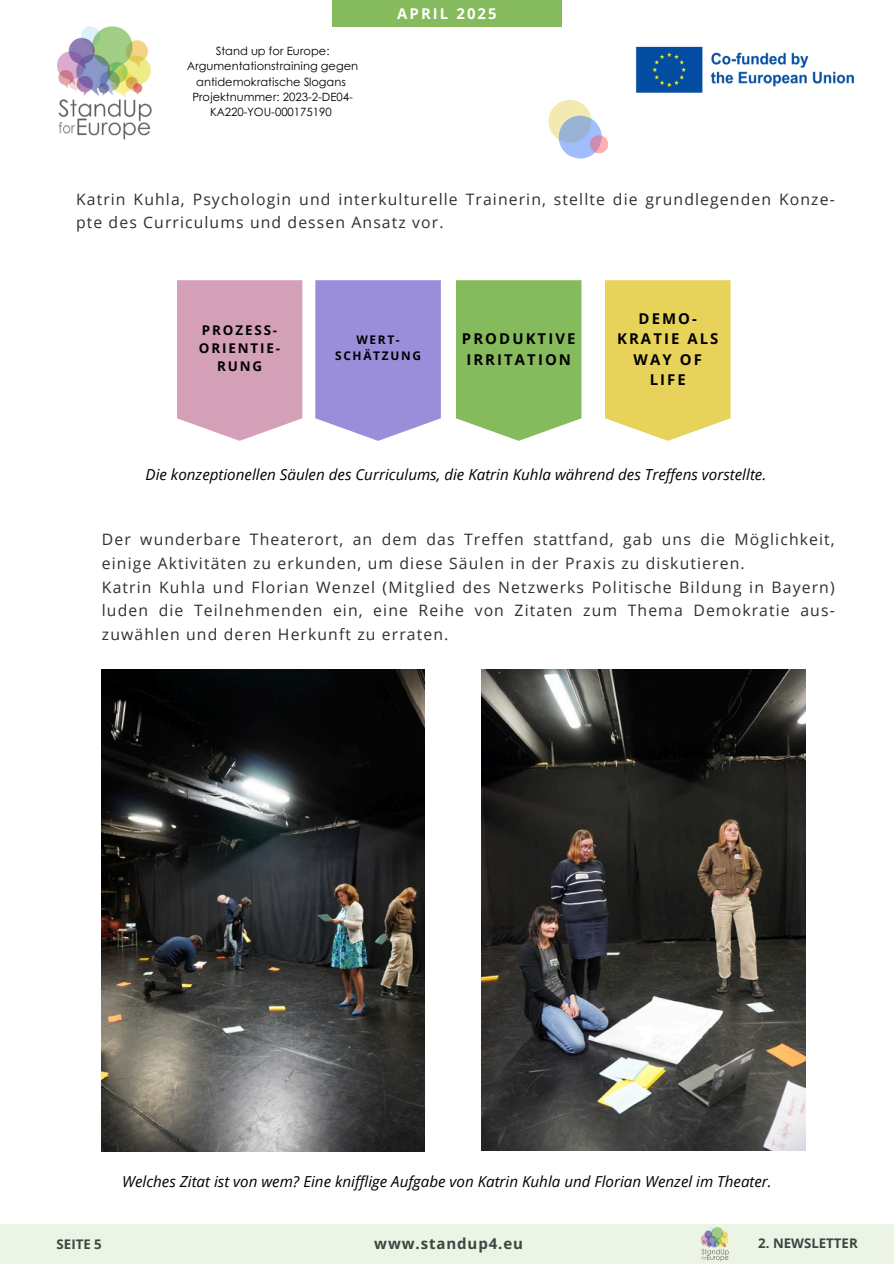
<style>
.page{position:relative;width:894px;height:1264px;background:#fff}
.page>*{position:absolute;margin:0;border:0;box-sizing:border-box;transform-origin:0 0}
.t1{font:15.75px/23.7px "Open Sans";letter-spacing:.07em;color:#302f34}
.t2{font:italic 15.15px "Open Sans";color:#000}
.t3{font:700 15px "Open Sans";letter-spacing:.06em;color:#3c4640}
.t4{font:700 14.85px/20.2px "Open Sans";letter-spacing:.14em;color:#000}
.t5{font:700 14.85px "Open Sans";letter-spacing:.14em;color:#fff}
.t6{font:700 13.35px/18px "Open Sans";letter-spacing:.14em;color:#000;text-align:center}
.t7{font:700 13.2px "Open Sans";color:#3c4640}
.t8{font:700 11.85px/15.8px "Open Sans";letter-spacing:.14em;color:#000;text-align:center}
.t9{font:11.4px/15.1px "Century Gothic";color:#000;text-align:center}
</style>
<div class="page">
<div style="left:0;top:1224px;width:893px;height:39px;background:#ecf4e6"></div>
<div style="left:332px;top:0;width:229px;height:27px;background:#86bb5d"></div>
<img style="left:635px;top:46px;width:220px;height:47px">
<img style="left:57px;top:27px;width:95px;height:113px">
<img style="left:701px;top:1227px;width:28px;height:33px">
<svg style="left:548px;top:99px;width:60px;height:60px"></svg>
<svg style="left:177px;top:280px;width:125px;height:161px"></svg>
<svg style="left:315px;top:280px;width:126px;height:161px"></svg>
<svg style="left:456px;top:280px;width:125px;height:161px"></svg>
<svg style="left:605px;top:280px;width:125px;height:161px"></svg>
<img style="left:481px;top:669px;width:323px;height:480px">
<img style="left:102px;top:669px;width:322px;height:482px">
<h5 class="t9" style="left:187px;top:43px;width:172px">Stand up for Europe:<br>Argumentationstraining gegen antidemokratische Slogans</h5>
<h1 class="t9" style="left:192px;top:88px;width:162px">Projektnummer: 2023-2-DE04-<br>KA220-YOU-000175190</h1>
<h3 class="t5" style="left:397px;top:3px;width:101px">APRIL 2025</h3>
<h3 class="t1" style="left:76px;top:187px;width:760px">Katrin Kuhla, Psychologin und interkulturelle Trainerin, stellte die grundlegenden Konze&shy;pte des Curriculums und dessen Ansatz vor.</h3>
<p class="t6" style="left:199px;top:321px;width:83px">PROZESS-<br>ORIENTIE-<br>RUNG</p>
<p class="t8" style="left:335px;top:332px;width:87px">WERT-<br>SCHÄTZUNG</p>
<p class="t4" style="left:462px;top:328px;width:115px">PRODUKTIVE<br>IRRITATION</p>
<p class="t4" style="left:617px;top:308px;width:103px;text-align:center">DEMO-<br>KRATIE ALS<br>WAY OF<br>LIFE</p>
<p class="t2" style="left:146px;top:463px;width:622px">Die konzeptionellen Säulen des Curriculums, die Katrin Kuhla während des Treffens vorstellte.</p>
<h3 class="t1" style="left:102px;top:527px;width:734px">Der wunderbare Theaterort, an dem das Treffen stattfand, gab uns die Möglichkeit, einige Aktivitäten zu erkunden, um diese Säulen in der Praxis zu diskutieren.<br>Katrin Kuhla und Florian Wenzel (Mitglied des Netzwerks Politische Bildung in Bayern) luden die Teilnehmenden ein, eine Reihe von Zitaten zum Thema Demokratie aus&shy;zuwählen und deren Herkunft zu erraten.</h3>
<p class="t2" style="left:122px;top:1170px;width:651px">Welches Zitat ist von wem? Eine knifflige Aufgabe von Katrin Kuhla und Florian Wenzel im Theater.</p>
<h4 class="t3" style="left:374px;top:1233px;width:150px">www.standup4.eu</h4>
<p class="t7" style="left:57px;top:1234px;width:47px">SEITE 5</p>
<h1 class="t7" style="left:758px;top:1233px;width:101px">2. NEWSLETTER</h1>
</div>
